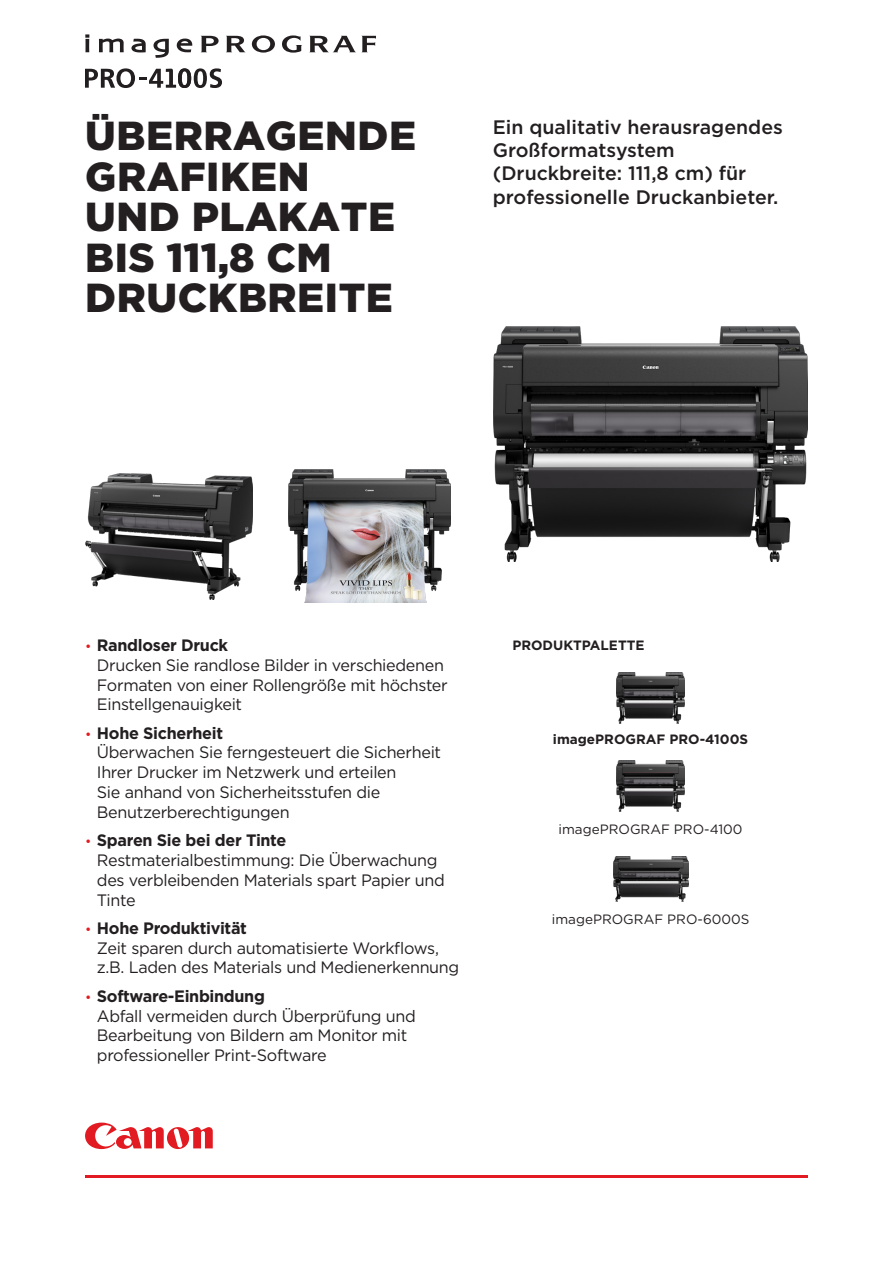
<style>
.page{position:relative;width:893px;height:1263px;background:#fff}
.page>*{position:absolute;margin:0;border:0;box-sizing:border-box;transform-origin:0 0}
.COVER_HEADER_LARGE{font:900 40.5px/40.5px "Gotham";letter-spacing:.015em;color:#231f20}
.INTRO{font:500 19.5px/23.4px "Gotham";color:#231f20}
.t1{font:16.5px/19.8px "Gotham";letter-spacing:-.02em;color:#231f20}
.BODY{font:13.5px "Gotham";color:#231f20}
.BODY-2{font:700 13.5px "Gotham";color:#231f20}
.SUBHEAD{font:700 13.5px "Gotham";color:#231f20}
.s1{font-size:13.5px;color:#e21a21}
.s2{font-weight:700}
</style>
<div class="page">
<svg style="left:85px;top:1122px;width:128px;height:28px"></svg>
<hr style="left:85px;top:1175px;width:723px;height:3px;background:#e21a21">
<img style="left:493px;top:327px;width:315px;height:235px">
<img style="left:288px;top:470px;width:162px;height:133px">
<img style="left:85px;top:474px;width:168px;height:125px">
<img style="left:617px;top:673px;width:68px;height:50px">
<svg style="left:85px;top:68px;width:137px;height:20px"></svg>
<svg style="left:201px;top:36px;width:18px;height:16px"></svg>
<svg style="left:226px;top:36px;width:19px;height:16px"></svg>
<svg style="left:252px;top:35px;width:23px;height:18px"></svg>
<svg style="left:282px;top:35px;width:20px;height:18px"></svg>
<svg style="left:309px;top:36px;width:67px;height:16px"></svg>
<svg style="left:85px;top:34px;width:4px;height:18px"></svg>
<svg style="left:99px;top:39px;width:25px;height:13px"></svg>
<svg style="left:131px;top:39px;width:15px;height:13px"></svg>
<svg style="left:154px;top:39px;width:15px;height:19px"></svg>
<svg style="left:177px;top:39px;width:15px;height:13px"></svg>
<img style="left:613px;top:856px;width:75px;height:45px">
<img style="left:617px;top:760px;width:68px;height:51px">
<p class="COVER_HEADER_LARGE" style="left:85px;top:115px;width:332px">ÜBERRAGENDE<br>GRAFIKEN<br>UND PLAKATE<br>BIS 111,8 CM<br>DRUCKBREITE</p>
<p class="INTRO" style="left:493px;top:115px;width:292px">Ein qualitativ herausragendes<br>Großformatsystem (Druckbreite: 111,8 cm) für professionelle Druckanbieter.</p>
<p class="t1" style="left:97px;top:635px;width:352px;text-indent:-12px"><span class="s1">•</span> <span class="s2">Randloser Druck<br></span>Drucken Sie randlose Bilder in verschiedenen<br>Formaten von einer Rollengröße mit höchster<br>Einstellgenauigkeit</p>
<p class="t1" style="left:97px;top:722px;width:346px;text-indent:-12px"><span class="s1">•</span> <span class="s2">Hohe Sicherheit<br></span>Überwachen Sie ferngesteuert die Sicherheit Ihrer Drucker im Netzwerk und erteilen<br>Sie anhand von Sicherheitsstufen die Benutzerberechtigungen</p>
<p class="t1" style="left:97px;top:830px;width:349px;text-indent:-12px"><span class="s1">•</span> <span class="s2">Sparen Sie bei der Tinte<br></span>Restmaterialbestimmung: Die Überwachung des verbleibenden Materials spart Papier und<br>Tinte</p>
<p class="t1" style="left:97px;top:918px;width:364px;text-indent:-12px"><span class="s1">•</span> <span class="s2">Hohe Produktivität<br></span>Zeit sparen durch automatisierte Workflows, z.B. Laden des Materials und Medienerkennung</p>
<p class="t1" style="left:97px;top:986px;width:320px;text-indent:-12px"><span class="s1">•</span> <span class="s2">Software-Einbindung<br></span>Abfall vermeiden durch Überprüfung und Bearbeitung von Bildern am Monitor mit professioneller Print-Software</p>
<p class="SUBHEAD" style="left:512px;top:636px;width:134px">PRODUKTPALETTE</p>
<p class="BODY-2" style="left:553px;top:730px;width:197px">imagePROGRAF PRO-4100S</p>
<p class="BODY" style="left:559px;top:820px;width:185px">imagePROGRAF PRO-4100</p>
<p class="BODY" style="left:552px;top:910px;width:199px">imagePROGRAF PRO-6000S</p>
</div>
